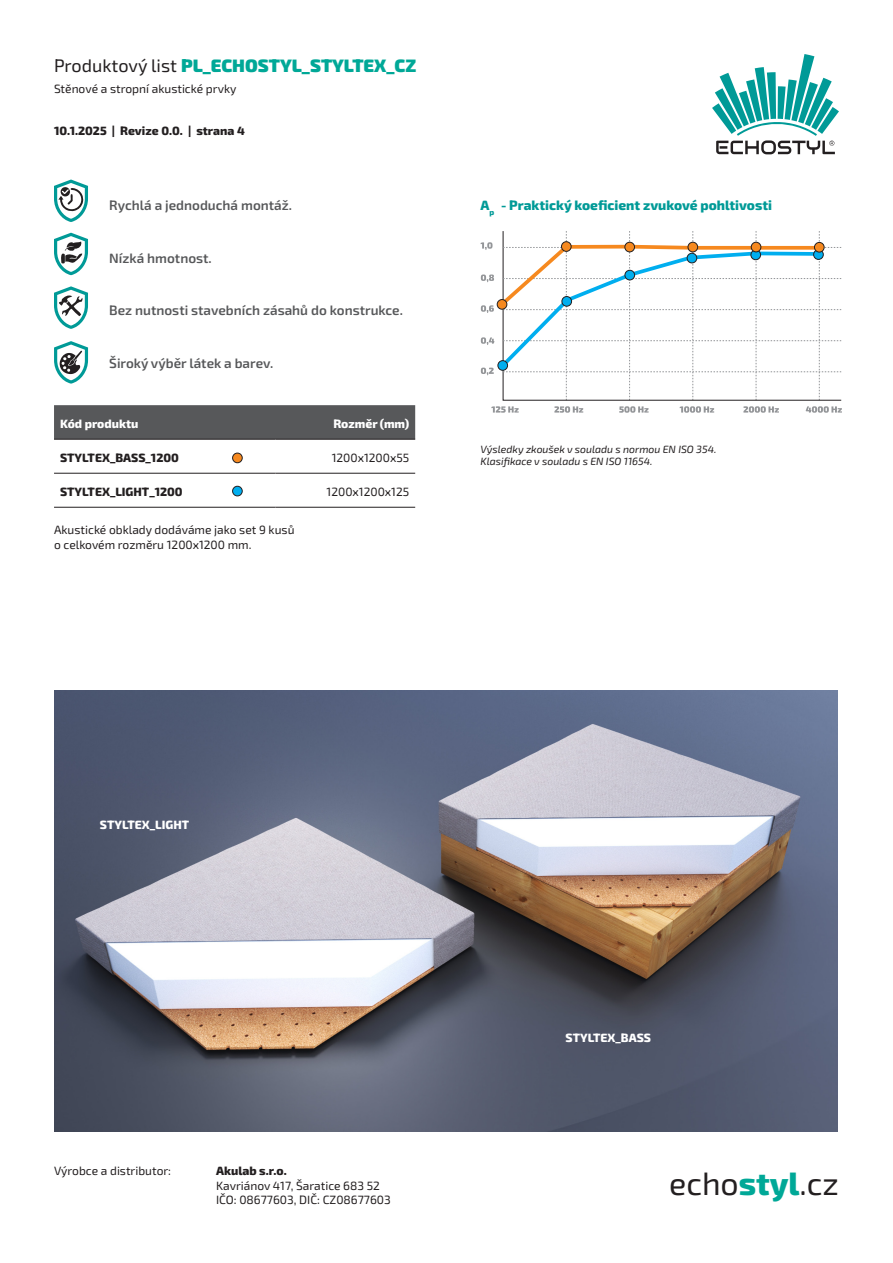
<style>
.page{position:relative;width:893px;height:1263px;background:#fff}
.page>*{position:absolute;margin:0;border:0;box-sizing:border-box;transform-origin:0 0}
.t1{font:32.1px "Exo 2";color:#231f20}
.t2{font:900 18px "Exo 2";color:#00a897}
.t3{font:600 13.5px "Exo 2";color:#57585a}
.t4{font:800 13.5px "Exo 2";color:#009a97}
.t5{font:12px/14.4px "Exo 2";color:#231f20}
.t6{font:800 12px "Exo 2";color:#231f20}
.t7{font:800 12px "Exo 2";color:#fff}
.t8{font:italic 10.5px "Exo 2";color:#231f20}
.s1{font-weight:400;color:#231f20}
.s2{font-weight:800;color:#00a897}
</style>
<div class="page">
<svg style="left:712px;top:54px;width:127px;height:100px"></svg>
<img style="left:54px;top:690px;width:783px;height:441px">
<svg style="left:54px;top:180px;width:34px;height:42px"></svg>
<svg style="left:54px;top:286px;width:34px;height:43px"></svg>
<svg style="left:54px;top:233px;width:34px;height:42px"></svg>
<svg style="left:54px;top:341px;width:34px;height:43px"></svg>
<div style="left:54px;top:405px;width:361px;height:34px;background:#57585a"></div>
<hr style="left:54px;top:439px;width:222px;height:1px;background:#231f20">
<hr style="left:276px;top:439px;width:139px;height:1px;background:#231f20">
<hr style="left:54px;top:473px;width:222px;height:1px;background:#231f20">
<hr style="left:276px;top:473px;width:139px;height:1px;background:#231f20">
<hr style="left:54px;top:507px;width:222px;height:1px;background:#231f20">
<hr style="left:276px;top:507px;width:139px;height:1px;background:#231f20">
<svg style="left:491px;top:406px;width:28px;height:7px"></svg>
<svg style="left:554px;top:406px;width:29px;height:7px"></svg>
<svg style="left:619px;top:406px;width:30px;height:7px"></svg>
<svg style="left:680px;top:406px;width:34px;height:7px"></svg>
<svg style="left:743px;top:406px;width:36px;height:7px"></svg>
<svg style="left:806px;top:406px;width:36px;height:7px"></svg>
<svg style="left:481px;top:231px;width:360px;height:169px"></svg>
<div style="left:497px;top:300px;width:10px;height:9px;background:#f6891f;border-radius:50%"></div>
<div style="left:497px;top:299px;width:10px;height:11px;border:1px solid #231f20;border-radius:50%"></div>
<div style="left:498px;top:361px;width:10px;height:9px;background:#00aeef;border-radius:50%"></div>
<div style="left:497px;top:360px;width:11px;height:11px;border:1px solid #231f20;border-radius:50%"></div>
<div style="left:562px;top:296px;width:10px;height:10px;background:#00aeef;border-radius:50%"></div>
<div style="left:561px;top:296px;width:11px;height:11px;border:1px solid #231f20;border-radius:50%"></div>
<div style="left:625px;top:270px;width:10px;height:10px;background:#00aeef;border-radius:50%"></div>
<div style="left:625px;top:270px;width:10px;height:10px;border:1px solid #231f20;border-radius:50%"></div>
<div style="left:687px;top:253px;width:10px;height:10px;background:#00aeef;border-radius:50%"></div>
<div style="left:687px;top:253px;width:10px;height:10px;border:1px solid #231f20;border-radius:50%"></div>
<svg style="left:751px;top:250px;width:10px;height:10px"></svg>
<div style="left:750px;top:250px;width:11px;height:10px;border:1px solid #231f20;border-radius:50%"></div>
<svg style="left:814px;top:250px;width:9px;height:9px"></svg>
<div style="left:813px;top:249px;width:11px;height:11px;border:1px solid #231f20;border-radius:50%"></div>
<div style="left:561px;top:242px;width:10px;height:9px;background:#f6891f;border-radius:50%"></div>
<div style="left:561px;top:241px;width:10px;height:11px;border:1px solid #231f20;border-radius:50%"></div>
<div style="left:625px;top:242px;width:9px;height:10px;background:#f6891f;border-radius:50%"></div>
<div style="left:624px;top:242px;width:11px;height:10px;border:1px solid #231f20;border-radius:50%"></div>
<div style="left:688px;top:242px;width:10px;height:10px;background:#f6891f;border-radius:50%"></div>
<div style="left:688px;top:242px;width:10px;height:10px;border:1px solid #231f20;border-radius:50%"></div>
<div style="left:751px;top:242px;width:10px;height:10px;background:#f6891f;border-radius:50%"></div>
<div style="left:751px;top:242px;width:10px;height:10px;border:1px solid #231f20;border-radius:50%"></div>
<div style="left:814px;top:242px;width:10px;height:10px;background:#f6891f;border-radius:50%"></div>
<div style="left:814px;top:242px;width:10px;height:10px;border:1px solid #231f20;border-radius:50%"></div>
<div style="left:233px;top:486px;width:9px;height:10px;background:#00aeef;border-radius:50%"></div>
<div style="left:232px;top:486px;width:11px;height:10px;border:1px solid #231f20;border-radius:50%"></div>
<div style="left:233px;top:453px;width:9px;height:10px;background:#f6891f;border-radius:50%"></div>
<div style="left:232px;top:453px;width:11px;height:10px;border:1px solid #231f20;border-radius:50%"></div>
<h2 class="t2" style="left:54px;top:53px;width:364px"><span class="s1">Produktový list</span> PL_ECHOSTYL_STYLTEX_CZ</h2>
<p class="t5" style="left:54px;top:81px;width:184px">Stěnové a stropní akustické prvky</p>
<p class="t6" style="left:54px;top:122px;width:192px">10.1.2025 | Revize 0.0. | strana 4</p>
<p class="t3" style="left:109px;top:196px;width:184px">Rychlá a jednoduchá montáž.</p>
<p class="t3" style="left:109px;top:248px;width:104px">Nízká hmotnost.</p>
<p class="t3" style="left:109px;top:301px;width:295px">Bez nutnosti stavebních zásahů do konstrukce.</p>
<p class="t3" style="left:109px;top:353px;width:166px">Široký výběr látek a barev.</p>
<p class="t7" style="left:60px;top:416px;width:80px">Kód produktu</p>
<p class="t7" style="left:333px;top:416px;width:77px">Rozměr (mm)</p>
<p class="t6" style="left:60px;top:450px;width:120px">STYLTEX_BASS_1200</p>
<p class="t5" style="left:332px;top:450px;width:79px">1200x1200x55</p>
<p class="t6" style="left:60px;top:484px;width:124px">STYLTEX_LIGHT_1200</p>
<p class="t5" style="left:327px;top:484px;width:84px">1200x1200x125</p>
<p class="t5" style="left:54px;top:522px;width:242px">Akustické obklady dodáváme jako set 9 kusů</p>
<p class="t5" style="left:54px;top:537px;width:199px">o celkovém rozměru 1200x1200 mm.</p>
<p class="t4" style="left:480px;top:196px;width:293px">A<sub>p</sub> - Praktický koeficient zvukové pohltivosti</p>
<p class="t8" style="left:480px;top:442px;width:237px">Výsledky zkoušek v souladu s normou EN ISO 354.</p>
<p class="t8" style="left:480px;top:454px;width:174px">Klasifikace v souladu s EN ISO 11654.</p>
<p class="t7" style="left:100px;top:816px;width:91px">STYLTEX_LIGHT</p>
<p class="t7" style="left:566px;top:1029px;width:87px">STYLTEX_BASS</p>
<p class="t5" style="left:54px;top:1163px;width:119px">Výrobce a distributor:</p>
<p class="t6" style="left:216px;top:1163px;width:72px">Akulab s.r.o.</p>
<p class="t5" style="left:216px;top:1178px;width:176px">Kavriánov 417, Šaratice 683 52<br>IČO: 08677603, DIČ: CZ08677603</p>
<h1 class="t1" style="left:669px;top:1161px;width:171px">echo<span class="s2">styl</span>.cz</h1>
</div>
